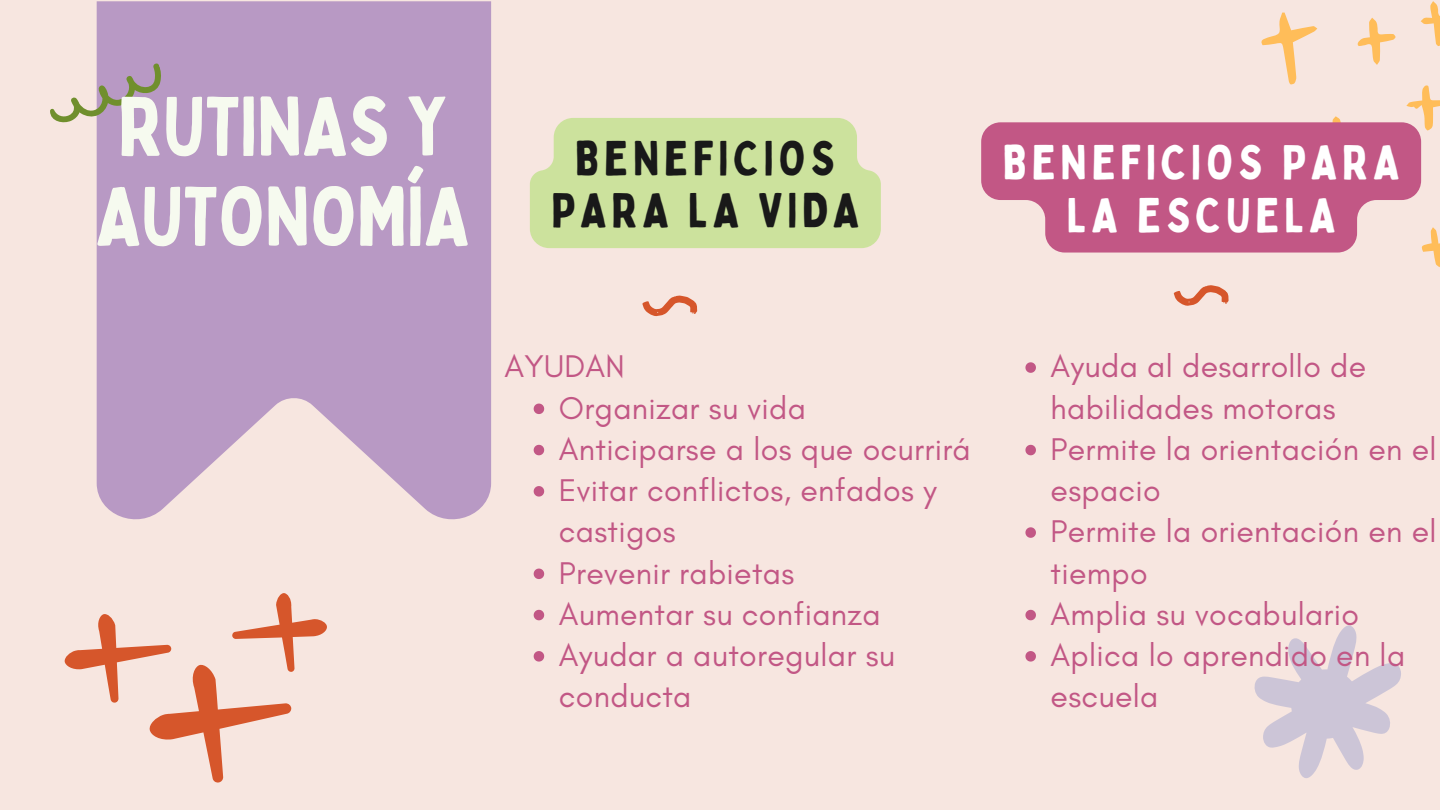
<style>
.page{position:relative;width:1440px;height:810px;background:#f7e6e0}
.page>*{position:absolute;margin:0;border:0;box-sizing:border-box;transform-origin:0 0}
.t1{font:82.4px/90px "Bobby Jones";color:#f6faef}
.t2{font:48px/52.5px "Bobby Jones";letter-spacing:.1em;color:#fff;text-align:center}
.t3{font:48px/52.5px "Bobby Jones";letter-spacing:.1em;color:#191919;text-align:center}
.t4{font:32px/41.2px "Glacial Indifference";letter-spacing:.01em;color:#c25785}
</style>
<div class="page">
<svg style="left:97px;top:1px;width:394px;height:519px;background:#bea0c6"></svg>
<div style="left:530px;top:118px;width:351px;height:130px;background:#cce29d"></div>
<svg style="left:534px;top:404px;width:10px;height:10px"></svg>
<svg style="left:534px;top:445px;width:10px;height:10px"></svg>
<svg style="left:534px;top:486px;width:10px;height:11px"></svg>
<svg style="left:534px;top:569px;width:10px;height:10px"></svg>
<svg style="left:534px;top:610px;width:10px;height:10px"></svg>
<svg style="left:534px;top:651px;width:10px;height:11px"></svg>
<svg style="left:642px;top:295px;width:55px;height:21px"></svg>
<svg style="left:1261px;top:1px;width:179px;height:266px"></svg>
<svg style="left:981px;top:122px;width:440px;height:131px;background:#c86990"></svg>
<svg style="left:1254px;top:625px;width:147px;height:153px"></svg>
<svg style="left:1025px;top:362px;width:11px;height:11px"></svg>
<svg style="left:1025px;top:445px;width:11px;height:10px"></svg>
<svg style="left:1025px;top:527px;width:11px;height:11px"></svg>
<svg style="left:1025px;top:610px;width:11px;height:10px"></svg>
<svg style="left:1025px;top:651px;width:11px;height:11px"></svg>
<svg style="left:1174px;top:285px;width:54px;height:21px"></svg>
<svg style="left:64px;top:593px;width:263px;height:190px"></svg>
<svg style="left:50px;top:62px;width:118px;height:70px"></svg>
<h2 class="t1" style="left:96px;top:79px;width:375px">RUTINAS Y<br>AUTONOMÍA</h2>
<p class="t3" style="left:551px;top:131px;width:309px">BENEFICIOS<br>PARA LA VIDA</p>
<p class="t2" style="left:1003px;top:135px;width:398px">BENEFICIOS PARA<br>LA ESCUELA</p>
<p class="t4" style="left:504px;top:346px;width:122px">AYUDAN</p>
<h1 class="t4" style="left:559px;top:387px;width:249px">Organizar su vida</h1>
<h2 class="t4" style="left:559px;top:428px;width:414px">Anticiparse a los que ocurrirá</h2>
<p class="t4" style="left:559px;top:469px;width:379px">Evitar conflictos, enfados y castigos</p>
<h3 class="t4" style="left:559px;top:552px;width:237px">Prevenir rabietas</h3>
<p class="t4" style="left:559px;top:593px;width:323px">Aumentar su confianza</p>
<p class="t4" style="left:559px;top:634px;width:338px">Ayudar a autoregular su conducta</p>
<p class="t4" style="left:1051px;top:346px;width:317px">Ayuda al desarrollo de habilidades motoras</p>
<p class="t4" style="left:1051px;top:428px;width:387px">Permite la orientación en el espacio</p>
<p class="t4" style="left:1051px;top:511px;width:387px">Permite la orientación en el tiempo</p>
<p class="t4" style="left:1051px;top:593px;width:310px">Amplia su vocabulario</p>
<p class="t4" style="left:1051px;top:634px;width:356px">Aplica lo aprendido en la escuela</p>
</div>
